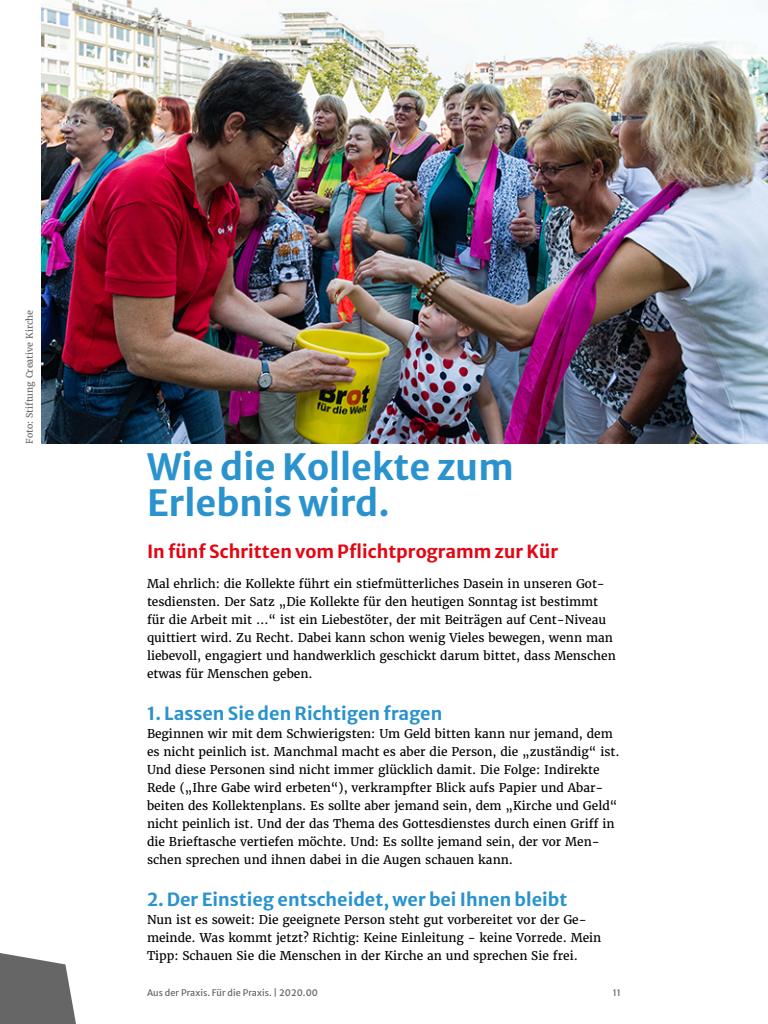
<style>
.page{position:relative;width:768px;height:1024px;background:#fff}
.page>*{position:absolute;margin:0;border:0;box-sizing:border-box;transform-origin:0 0}
.Head_1{font:700 36px/36px "Merriweather Sans";color:#2a93cd}
.Head_3{font:700 18px "Merriweather Sans";color:#2a93cd}
.Subhead{font:700 18px "Merriweather Sans";color:#e30613}
.t1{font:12px/18px "Merriweather";color:#000}
.t2{font:9px "Merriweather Sans";letter-spacing:.01em;color:#666}
.Bildnachweis{font:9px "Merriweather";color:#666}
</style>
<div class="page">
<img style="left:41px;top:0;width:727px;height:444px">
<svg style="left:0;top:953px;width:76px;height:71px;background:#7c7c7c"></svg>
<p class="Bildnachweis" style="left:24px;top:444px;width:136px;rotate:-90deg">Foto: Stiftung Creative Kirche</p>
<p class="Head_1" style="left:147px;top:445px;width:368px">Wie die Kollekte zum<br>Erlebnis wird.</p>
<p class="Subhead" style="left:147px;top:535px;width:413px">In fünf Schritten vom Pflichtprogramm zur Kür</p>
<p class="t1" style="left:147px;top:575px;width:470px">Mal ehrlich: die Kollekte führt ein stiefmütterliches Dasein in unseren Got&shy;tesdiensten. Der Satz „Die Kollekte für den heutigen Sonntag ist bestimmt für die Arbeit mit …“ ist ein Liebestöter, der mit Beiträgen auf Cent-Niveau quittiert wird. Zu Recht. Dabei kann schon wenig Vieles bewegen, wenn man liebevoll, engagiert und handwerklich geschickt darum bittet, dass Menschen etwas für Menschen geben.</p>
<p class="Head_3" style="left:147px;top:697px;width:297px">1. Lassen Sie den Richtigen fragen</p>
<p class="t1" style="left:147px;top:725px;width:474px">Beginnen wir mit dem Schwierigsten: Um Geld bitten kann nur jemand, dem es nicht peinlich ist. Manchmal macht es aber die Person, die „zuständig“ ist.<br>Und diese Personen sind nicht immer glücklich damit. Die Folge: Indirekte Rede („Ihre Gabe wird erbeten“), verkrampfter Blick aufs Papier und Abar&shy;beiten des Kollektenplans. Es sollte aber jemand sein, dem „Kirche und Geld“ nicht peinlich ist. Und der das Thema des Gottesdienstes durch einen Griff in die Brieftasche vertiefen möchte. Und: Es sollte jemand sein, der vor Men&shy;schen sprechen und ihnen dabei in die Augen schauen kann.</p>
<p class="Head_3" style="left:147px;top:883px;width:422px">2. Der Einstieg entscheidet, wer bei Ihnen bleibt</p>
<p class="t1" style="left:147px;top:911px;width:456px">Nun ist es soweit: Die geeignete Person steht gut vorbereitet vor der Ge&shy;meinde. Was kommt jetzt? Richtig: Keine Einleitung - keine Vorrede. Mein<br>Tipp: Schauen Sie die Menschen in der Kirche an und sprechen Sie frei.</p>
<p class="t2" style="left:147px;top:985px;width:173px">Aus der Praxis. Für die Praxis. | 2020.00</p>
<p class="t2" style="left:613px;top:985px;width:10px">11</p>
</div>
